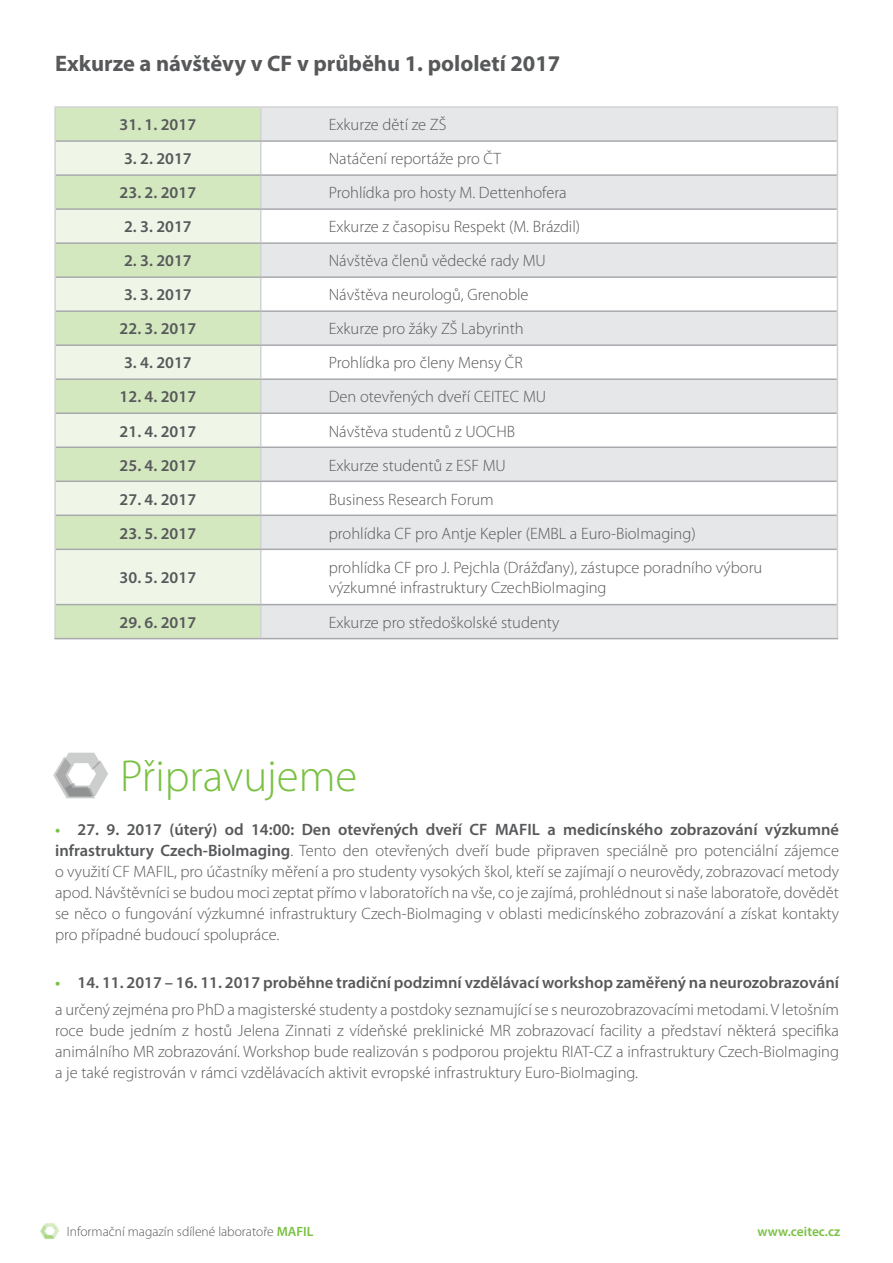
<style>
.page{position:relative;width:893px;height:1263px;background:#fff}
.page>*{position:absolute;margin:0;border:0;box-sizing:border-box;transform-origin:0 0}
.t1{font:300 45px "Myriad Pro";color:#79c142}
.t2{font:700 22.5px "Myriad Pro";color:#57585a}
.t3{font:300 16.5px/21px "Myriad Pro";color:#57585a}
.t4{font:600 16.5px "Myriad Pro";color:#57585a}
.t5{font:300 13.5px "Myriad Pro";color:#57585a}
.t6{font:600 13.5px "Myriad Pro";color:#79c142}
.s1{font-weight:600;color:#79c142}
.s2{font-weight:600}
</style>
<div class="page">
<svg style="left:40px;top:1223px;width:19px;height:16px"></svg>
<div style="left:56px;top:108px;width:204px;height:530px;background:#d4e8c0"></div>
<div style="left:261px;top:108px;width:576px;height:530px;background:#e6e7e9"></div>
<svg style="left:56px;top:142px;width:204px;height:462px;background:#e3efd6"></svg>
<svg style="left:261px;top:142px;width:576px;height:462px"></svg>
<hr style="left:54px;top:106px;width:207px;height:2px;background:#d1d2d4">
<hr style="left:54px;top:108px;width:2px;height:33px;background:#d1d2d4">
<hr style="left:261px;top:106px;width:577px;height:2px;background:#d1d2d4">
<hr style="left:260px;top:108px;width:1px;height:32px;background:#d1d2d4">
<hr style="left:837px;top:108px;width:1px;height:33px;background:#d1d2d4">
<hr style="left:54px;top:141px;width:2px;height:34px;background:#d1d2d4">
<hr style="left:260px;top:142px;width:1px;height:32px;background:#d1d2d4">
<hr style="left:837px;top:141px;width:1px;height:34px;background:#d1d2d4">
<hr style="left:54px;top:175px;width:2px;height:34px;background:#d1d2d4">
<hr style="left:260px;top:176px;width:1px;height:32px;background:#d1d2d4">
<hr style="left:837px;top:175px;width:1px;height:34px;background:#d1d2d4">
<hr style="left:54px;top:209px;width:2px;height:34px;background:#d1d2d4">
<hr style="left:260px;top:210px;width:1px;height:32px;background:#d1d2d4">
<hr style="left:837px;top:209px;width:1px;height:34px;background:#d1d2d4">
<hr style="left:54px;top:243px;width:2px;height:34px;background:#d1d2d4">
<hr style="left:260px;top:244px;width:1px;height:32px;background:#d1d2d4">
<hr style="left:837px;top:243px;width:1px;height:34px;background:#d1d2d4">
<hr style="left:54px;top:277px;width:2px;height:34px;background:#d1d2d4">
<hr style="left:260px;top:278px;width:1px;height:32px;background:#d1d2d4">
<hr style="left:837px;top:277px;width:1px;height:34px;background:#d1d2d4">
<hr style="left:54px;top:311px;width:2px;height:34px;background:#d1d2d4">
<hr style="left:260px;top:312px;width:1px;height:32px;background:#d1d2d4">
<hr style="left:837px;top:311px;width:1px;height:34px;background:#d1d2d4">
<hr style="left:54px;top:345px;width:2px;height:34px;background:#d1d2d4">
<hr style="left:260px;top:346px;width:1px;height:32px;background:#d1d2d4">
<hr style="left:837px;top:345px;width:1px;height:34px;background:#d1d2d4">
<hr style="left:54px;top:379px;width:2px;height:34px;background:#d1d2d4">
<hr style="left:260px;top:380px;width:1px;height:32px;background:#d1d2d4">
<hr style="left:837px;top:379px;width:1px;height:34px;background:#d1d2d4">
<hr style="left:54px;top:413px;width:2px;height:34px;background:#d1d2d4">
<hr style="left:260px;top:414px;width:1px;height:32px;background:#d1d2d4">
<hr style="left:837px;top:413px;width:1px;height:34px;background:#d1d2d4">
<hr style="left:54px;top:447px;width:2px;height:34px;background:#d1d2d4">
<hr style="left:260px;top:448px;width:1px;height:32px;background:#d1d2d4">
<hr style="left:837px;top:447px;width:1px;height:34px;background:#d1d2d4">
<hr style="left:54px;top:481px;width:2px;height:34px;background:#d1d2d4">
<hr style="left:260px;top:482px;width:1px;height:32px;background:#d1d2d4">
<hr style="left:837px;top:481px;width:1px;height:34px;background:#d1d2d4">
<hr style="left:54px;top:515px;width:2px;height:34px;background:#d1d2d4">
<hr style="left:260px;top:516px;width:1px;height:33px;background:#d1d2d4">
<hr style="left:837px;top:515px;width:1px;height:34px;background:#d1d2d4">
<hr style="left:54px;top:549px;width:2px;height:56px;background:#d1d2d4">
<hr style="left:260px;top:550px;width:1px;height:54px;background:#d1d2d4">
<hr style="left:837px;top:549px;width:1px;height:56px;background:#d1d2d4">
<hr style="left:54px;top:605px;width:2px;height:33px;background:#d1d2d4">
<hr style="left:260px;top:605px;width:1px;height:33px;background:#d1d2d4">
<hr style="left:837px;top:605px;width:1px;height:33px;background:#d1d2d4">
<hr style="left:56px;top:140px;width:205px;height:2px;background:#a8a9ad">
<hr style="left:261px;top:140px;width:576px;height:2px;background:#a8a9ad">
<hr style="left:56px;top:174px;width:205px;height:2px;background:#a8a9ad">
<hr style="left:261px;top:174px;width:576px;height:2px;background:#a8a9ad">
<hr style="left:56px;top:208px;width:205px;height:2px;background:#a8a9ad">
<hr style="left:261px;top:208px;width:576px;height:2px;background:#a8a9ad">
<hr style="left:56px;top:242px;width:205px;height:2px;background:#a8a9ad">
<hr style="left:261px;top:242px;width:576px;height:2px;background:#a8a9ad">
<hr style="left:56px;top:276px;width:205px;height:2px;background:#a8a9ad">
<hr style="left:261px;top:276px;width:576px;height:2px;background:#a8a9ad">
<hr style="left:56px;top:310px;width:205px;height:2px;background:#a8a9ad">
<hr style="left:261px;top:310px;width:576px;height:2px;background:#a8a9ad">
<hr style="left:56px;top:344px;width:205px;height:2px;background:#a8a9ad">
<hr style="left:261px;top:344px;width:576px;height:2px;background:#a8a9ad">
<hr style="left:56px;top:378px;width:205px;height:2px;background:#a8a9ad">
<hr style="left:261px;top:378px;width:576px;height:2px;background:#a8a9ad">
<hr style="left:56px;top:412px;width:205px;height:2px;background:#a8a9ad">
<hr style="left:261px;top:412px;width:576px;height:2px;background:#a8a9ad">
<hr style="left:56px;top:446px;width:205px;height:2px;background:#a8a9ad">
<hr style="left:261px;top:446px;width:576px;height:2px;background:#a8a9ad">
<hr style="left:56px;top:480px;width:205px;height:2px;background:#a8a9ad">
<hr style="left:261px;top:480px;width:576px;height:2px;background:#a8a9ad">
<hr style="left:56px;top:514px;width:205px;height:2px;background:#a8a9ad">
<hr style="left:261px;top:514px;width:576px;height:2px;background:#a8a9ad">
<hr style="left:56px;top:549px;width:205px;height:1px;background:#a8a9ad">
<hr style="left:261px;top:549px;width:576px;height:1px;background:#a8a9ad">
<hr style="left:56px;top:604px;width:205px;height:1px;background:#a8a9ad">
<hr style="left:261px;top:604px;width:576px;height:1px;background:#a8a9ad">
<hr style="left:54px;top:638px;width:207px;height:1px;background:#a8a9ad">
<hr style="left:261px;top:638px;width:577px;height:1px;background:#a8a9ad">
<svg style="left:53px;top:753px;width:55px;height:45px"></svg>
<h2 class="t2" style="left:55px;top:49px;width:507px">Exkurze a návštěvy v CF v průběhu 1. pololetí 2017</h2>
<p class="t4" style="left:120px;top:114px;width:78px">31. 1. 2017</p>
<p class="t3" style="left:329px;top:115px;width:119px">Exkurze dětí ze ZŠ</p>
<p class="t4" style="left:124px;top:148px;width:69px">3. 2. 2017</p>
<p class="t3" style="left:329px;top:149px;width:174px">Natáčení reportáže pro ČT</p>
<p class="t4" style="left:120px;top:182px;width:78px">23. 2. 2017</p>
<p class="t3" style="left:329px;top:183px;width:239px">Prohlídka pro hosty M. Dettenhofera</p>
<p class="t4" style="left:124px;top:216px;width:69px">2. 3. 2017</p>
<p class="t3" style="left:329px;top:217px;width:253px">Exkurze z časopisu Respekt (M. Brázdil)</p>
<p class="t4" style="left:124px;top:250px;width:69px">2. 3. 2017</p>
<p class="t3" style="left:329px;top:251px;width:219px">Návštěva členů vědecké rady MU</p>
<p class="t4" style="left:124px;top:284px;width:69px">3. 3. 2017</p>
<p class="t3" style="left:329px;top:285px;width:201px">Návštěva neurologů, Grenoble</p>
<p class="t4" style="left:120px;top:318px;width:78px">22. 3. 2017</p>
<p class="t3" style="left:329px;top:319px;width:196px">Exkurze pro žáky ZŠ Labyrinth</p>
<p class="t4" style="left:124px;top:352px;width:69px">3. 4. 2017</p>
<p class="t3" style="left:329px;top:353px;width:195px">Prohlídka pro členy Mensy ČR</p>
<p class="t4" style="left:120px;top:386px;width:78px">12. 4. 2017</p>
<p class="t3" style="left:329px;top:387px;width:219px">Den otevřených dveří CEITEC MU</p>
<p class="t4" style="left:120px;top:420px;width:78px">21. 4. 2017</p>
<p class="t3" style="left:329px;top:421px;width:188px">Návštěva studentů z UOCHB</p>
<p class="t4" style="left:120px;top:454px;width:78px">25. 4. 2017</p>
<p class="t3" style="left:329px;top:455px;width:179px">Exkurze studentů z ESF MU</p>
<p class="t4" style="left:120px;top:488px;width:78px">27. 4. 2017</p>
<p class="t3" style="left:329px;top:489px;width:167px">Business Research Forum</p>
<p class="t4" style="left:120px;top:522px;width:78px">23. 5. 2017</p>
<p class="t3" style="left:329px;top:523px;width:369px">prohlídka CF pro Antje Kepler (EMBL a Euro-BioImaging)</p>
<p class="t4" style="left:120px;top:567px;width:78px">30. 5. 2017</p>
<p class="t3" style="left:329px;top:558px;width:435px;line-height:19.8px">prohlídka CF pro J. Pejchla (Drážďany), zástupce poradního výboru výzkumné infrastruktury CzechBioImaging</p>
<p class="t4" style="left:120px;top:612px;width:78px">29. 6. 2017</p>
<p class="t3" style="left:329px;top:612px;width:232px">Exkurze pro středoškolské studenty</p>
<h1 class="t1" style="left:120px;top:751px;width:239px">Připravujeme</h1>
<p class="t3" style="left:55px;top:819px;width:785px;text-align:justify"><span class="s1">•</span> <span class="s2">27. 9. 2017 (úterý) od 14:00: Den otevřených dveří CF MAFIL a medicínského zobrazování výzkumné infrastruktury Czech-BioImaging</span>. Tento den otevřených dveří bude připraven speciálně pro potenciální zájemce o využití CF MAFIL, pro účastníky měření a pro studenty vysokých škol, kteří se zajímají o neurovědy, zobrazovací metody apod. Návštěvníci se budou moci zeptat přímo v laboratořích na vše, co je zajímá, prohlédnout si naše laboratoře, dovědět se něco o fungování výzkumné infrastruktury Czech-BioImaging v oblasti medicínského zobrazování a získat kontakty pro případné budoucí spolupráce.</p>
<p class="t3" style="left:55px;top:969px;width:785px;line-height:27px"><span class="s1">•</span> <span class="s2">14. 11. 2017 – 16. 11. 2017 proběhne tradiční podzimní vzdělávací workshop zaměřený na neurozobrazování </span>a určený zejména pro PhD a magisterské studenty a postdoky seznamující se s neurozobrazovacími metodami. V letošním</p>
<p class="t3" style="left:55px;top:1020px;width:785px;text-align:justify">roce bude jedním z hostů Jelena Zinnati z vídeňské preklinické MR zobrazovací facility a představí některá specifika animálního MR zobrazování. Workshop bude realizován s podporou projektu RIAT-CZ a infrastruktury Czech-BioImaging a je také registrován v rámci vzdělávacích aktivit evropské infrastruktury Euro-BioImaging.</p>
<p class="t5" style="left:67px;top:1224px;width:248px">Informační magazín sdílené laboratoře <span class="s1">MAFIL</span></p>
<p class="t6" style="left:758px;top:1223px;width:84px">www.ceitec.cz</p>
</div>
